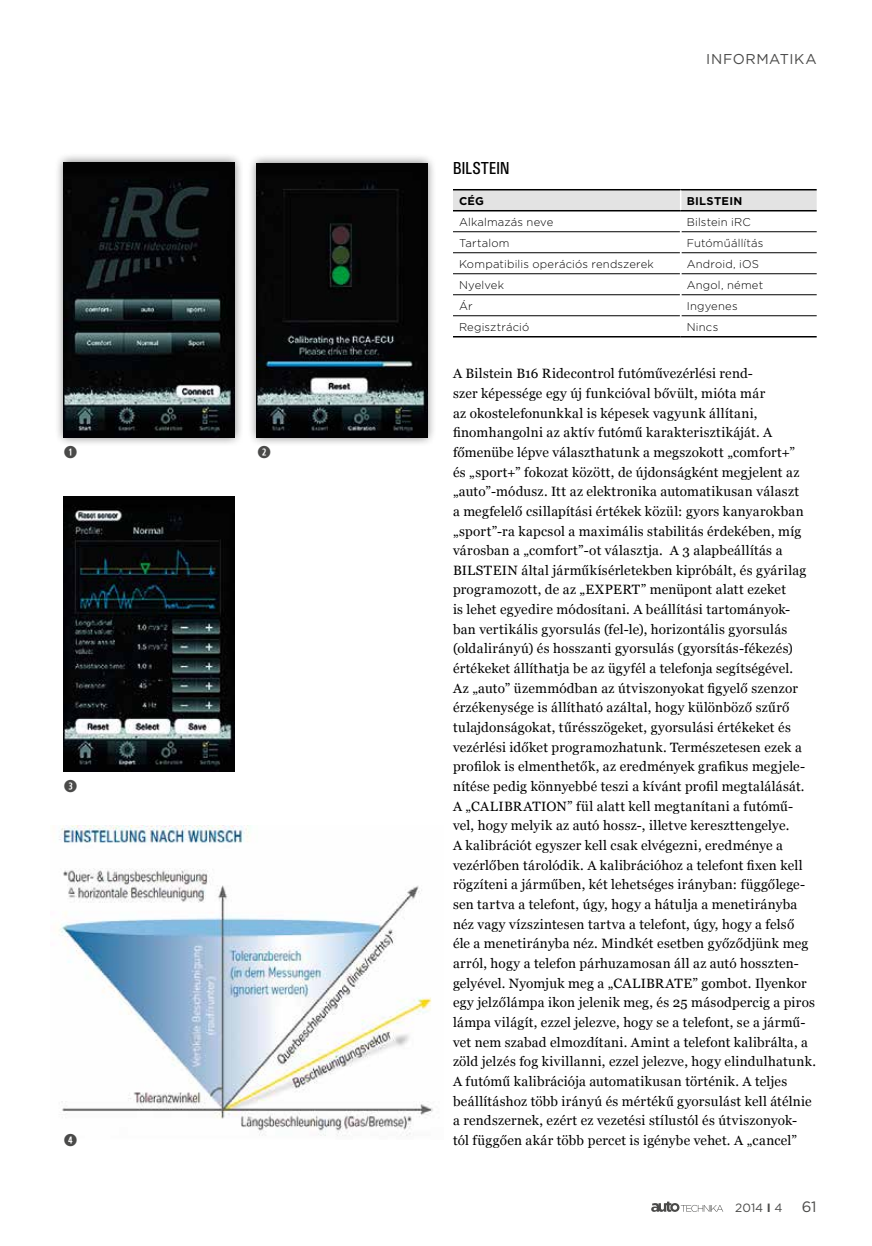
<style>
.page{position:relative;width:872px;height:1246px;background:#fff}
.page>*{position:absolute;margin:0;border:0;box-sizing:border-box;transform-origin:0 0}
.t1{font:18px "U001 Con";letter-spacing:.015em;color:#000}
.t2{font:16.5px "Combi Numerals Ltd";color:#4a4a49}
.t3{font:15px "Gotham";color:#4a4a49}
.t4{font:14.25px "Gotham";letter-spacing:.045em;color:#4a4a49}
.t5{font:13.5px/19.6px "Georgia";letter-spacing:.02em;color:#000}
.t6{font:12px "Gotham";color:#4a4a49}
.t7{font:300 11.25px "Gotham";letter-spacing:.015em;color:#000}
.t8{font:700 11.25px "Gotham";letter-spacing:.025em;color:#000}
.s1{font-weight:700}
</style>
<div class="page">
<svg style="left:651px;top:1201px;width:72px;height:11px"></svg>
<hr style="left:453px;top:189px;width:227px;height:1px;background:#000">
<hr style="left:680px;top:189px;width:136px;height:1px;background:#000">
<hr style="left:453px;top:336px;width:227px;height:1px;background:#000">
<hr style="left:680px;top:336px;width:136px;height:1px;background:#000">
<svg style="left:453px;top:190px;width:363px;height:127px"></svg>
<hr style="left:453px;top:210px;width:227px;height:1px;background:#000">
<hr style="left:680px;top:210px;width:136px;height:1px;background:#000">
<div style="left:54px;top:153px;width:191px;height:294px;background:#000;opacity:.5"></div>
<img style="left:64px;top:162px;width:171px;height:276px">
<div style="left:247px;top:153px;width:190px;height:294px;background:#000;opacity:.5"></div>
<img style="left:257px;top:163px;width:170px;height:275px">
<img style="left:63px;top:497px;width:171px;height:275px">
<img style="left:58px;top:825px;width:375px;height:311px">
<p class="t2" style="left:64px;top:443px;width:15px">➊</p>
<p class="t2" style="left:257px;top:443px;width:15px">➋</p>
<p class="t2" style="left:64px;top:777px;width:15px">➌</p>
<p class="t2" style="left:64px;top:1131px;width:15px">➍</p>
<p class="t4" style="left:706px;top:50px;width:112px">INFORMATIKA</p>
<p class="t1" style="left:453px;top:158px;width:58px">BILSTEIN</p>
<p class="t8" style="left:459px;top:193px;width:27px">CÉG</p>
<p class="t8" style="left:686px;top:193px;width:57px">BILSTEIN</p>
<p class="t7" style="left:459px;top:215px;width:96px">Alkalmazás neve</p>
<p class="t7" style="left:686px;top:215px;width:66px">Bilstein iRC</p>
<p class="t7" style="left:459px;top:236px;width:52px">Tartalom</p>
<p class="t7" style="left:686px;top:236px;width:78px">Futóműállítás</p>
<p class="t7" style="left:459px;top:257px;width:196px">Kompatibilis operációs rendszerek</p>
<p class="t7" style="left:686px;top:257px;width:74px">Android, iOS</p>
<p class="t7" style="left:459px;top:278px;width:46px">Nyelvek</p>
<p class="t7" style="left:686px;top:278px;width:78px">Angol, német</p>
<p class="t7" style="left:459px;top:299px;width:15px">Ár</p>
<p class="t7" style="left:686px;top:299px;width:52px">Ingyenes</p>
<p class="t7" style="left:459px;top:320px;width:72px">Regisztráció</p>
<p class="t7" style="left:686px;top:320px;width:33px">Nincs</p>
<p class="t5" style="left:453px;top:363px;width:364px">A Bilstein B16 Ridecontrol futóművezérlési rend-<br>szer képessége egy új funkcióval bővült, mióta már<br>az okostelefonunkkal is képesek vagyunk állítani, finomhangolni az aktív futómű karakterisztikáját. A főmenübe lépve választhatunk a megszokott „comfort+”<br>és „sport+” fokozat között, de újdonságként megjelent az „auto”-módusz. Itt az elektronika automatikusan választ<br>a megfelelő csillapítási értékek közül: gyors kanyarokban „sport”-ra kapcsol a maximális stabilitás érdekében, míg városban a „comfort”-ot választja. A 3 alapbeállítás a BILSTEIN által járműkísérletekben kipróbált, és gyárilag programozott, de az „EXPERT” menüpont alatt ezeket<br>is lehet egyedire módosítani. A beállítási tartományok&shy;ban vertikális gyorsulás (fel-le), horizontális gyorsulás (oldalirányú) és hosszanti gyorsulás (gyorsítás-fékezés) értékeket állíthatja be az ügyfél a telefonja segítségével.<br>Az „auto” üzemmódban az útviszonyokat figyelő szenzor érzékenysége is állítható azáltal, hogy különböző szűrő tulajdonságokat, tűrésszögeket, gyorsulási értékeket és vezérlési időket programozhatunk. Természetesen ezek a profilok is elmenthetők, az eredmények grafikus megjele&shy;nítése pedig könnyebbé teszi a kívánt profil megtalálását.<br>A „CALIBRATION” fül alatt kell megtanítani a futómű&shy;vel, hogy melyik az autó hossz-, illetve kereszttengelye.<br>A kalibrációt egyszer kell csak elvégezni, eredménye a vezérlőben tárolódik. A kalibrációhoz a telefont fixen kell rögzíteni a járműben, két lehetséges irányban: függőlege&shy;sen tartva a telefont, úgy, hogy a hátulja a menetirányba néz vagy vízszintesen tartva a telefont, úgy, hogy a felső<br>éle a menetirányba néz. Mindkét esetben győződjünk meg arról, hogy a telefon párhuzamosan áll az autó hosszten&shy;gelyével. Nyomjuk meg a „CALIBRATE” gombot. Ilyenkor egy jelzőlámpa ikon jelenik meg, és 25 másodpercig a piros lámpa világít, ezzel jelezve, hogy se a telefont, se a jármű&shy;vet nem szabad elmozdítani. Amint a telefont kalibrálta, a zöld jelzés fog kivillanni, ezzel jelezve, hogy elindulhatunk.<br>A futómű kalibrációja automatikusan történik. A teljes beállításhoz több irányú és mértékű gyorsulást kell átélnie a rendszernek, ezért ez vezetési stílustól és útviszonyok&shy;tól függően akár több percet is igénybe vehet. A „cancel”</p>
<p class="t6" style="left:735px;top:1200px;width:49px">2014 <span class="s1">I</span> 4</p>
<p class="t3" style="left:802px;top:1197px;width:16px">61</p>
</div>
